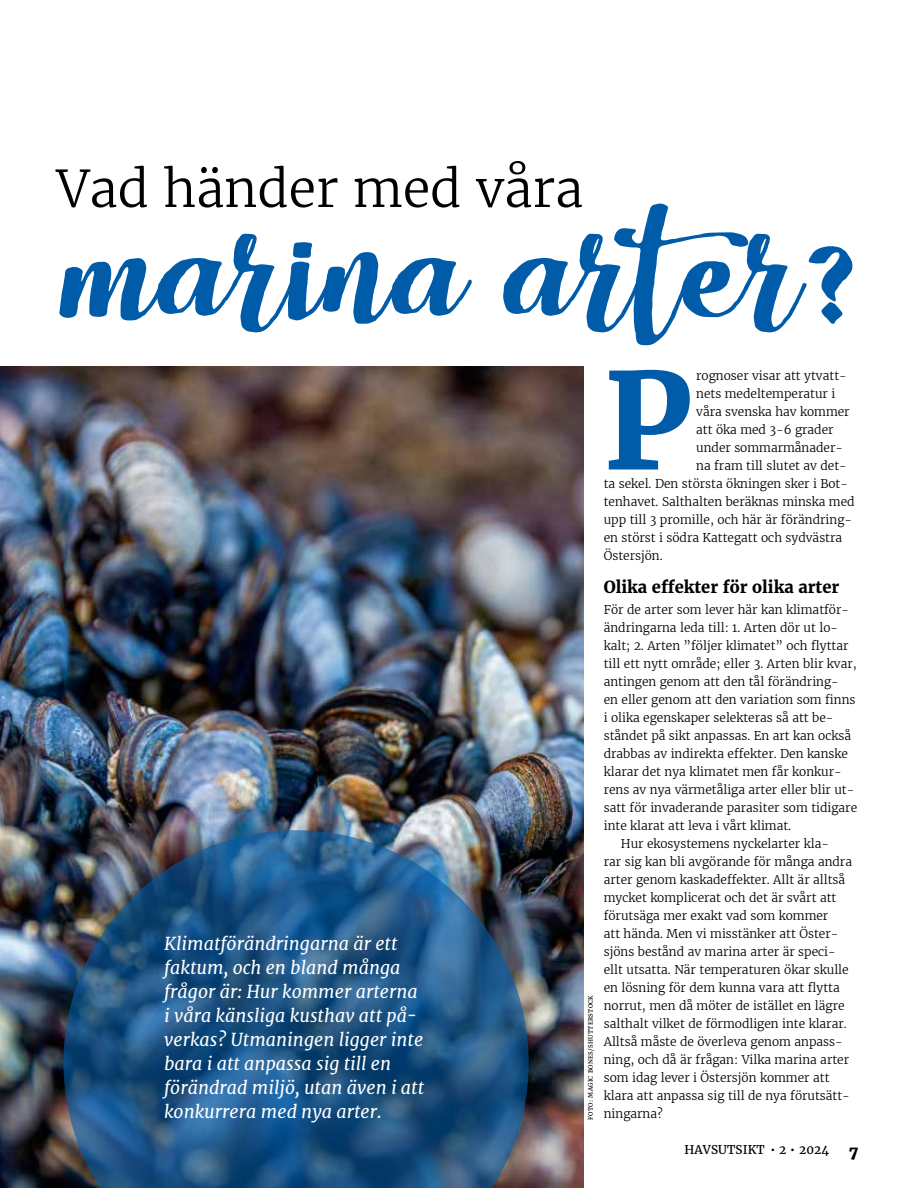
<style>
.page{position:relative;width:918px;height:1188px;background:#fff}
.page>*{position:absolute;margin:0;border:0;box-sizing:border-box;transform-origin:0 0}
.t1{font:193.95px "harley";color:#005ca8}
.t2{font:700 133.05px "Merriweather";color:#005ca8}
.t3{font:300 50.55px "Merriweather";color:#000}
.t4{font:italic 18px/24px "Merriweather";color:#fff}
.t5{font:700 16.5px "Merriweather";color:#000}
.t6{font:800 15px "Merriweather";color:#000}
.t7{font:300 12px "Merriweather";color:#000}
.t8{font:12px "Merriweather";letter-spacing:.01em;color:#000}
.t9{font:6px "Merriweather";letter-spacing:.05em;color:#000}
</style>
<div class="page">
<img style="left:0;top:366px;width:584px;height:822px">
<img style="left:64px;top:830px;width:465px;height:358px">
<h3 class="t3" style="left:56px;top:157px;width:529px">Vad händer med våra</h3>
<h1 class="t1" style="left:63px;top:153px;width:796px">marina arter?</h1>
<h3 class="t4" style="left:164px;top:932px;width:262px">Klimatförändringarna är ett faktum, och en bland många frågor är: Hur kommer arterna i våra känsliga kusthav att på&shy;verkas? Utmaningen ligger inte bara i att anpassa sig till en förändrad miljö, utan även i att konkurrera med nya arter.</h3>
<p class="t9" style="left:587px;top:1120px;width:126px;rotate:-90deg">FOTO: MAGIC BONES/SHUTTERSTOCK</p>
<h2 class="t2" style="left:604px;top:339px;width:90px">P</h2>
<p class="t7" style="left:696px;top:368px;width:152px">rognoser visar att ytvatt-</p>
<p class="t7" style="left:696px;top:386px;width:141px">nets medeltemperatur i</p>
<p class="t7" style="left:696px;top:404px;width:155px">våra svenska hav kommer</p>
<p class="t7" style="left:696px;top:422px;width:139px">att öka med 3-6 grader</p>
<p class="t7" style="left:696px;top:440px;width:148px">under sommarmånader-</p>
<p class="t7" style="left:696px;top:458px;width:152px">na fram till slutet av det-</p>
<p class="t7" style="left:604px;top:476px;width:246px">ta sekel. Den största ökningen sker i Bot-</p>
<p class="t7" style="left:604px;top:494px;width:252px">tenhavet. Salthalten beräknas minska med</p>
<p class="t7" style="left:604px;top:512px;width:250px">upp till 3 promille, och här är förändring-</p>
<p class="t7" style="left:604px;top:530px;width:240px">en störst i södra Kattegatt och sydvästra</p>
<p class="t7" style="left:604px;top:548px;width:60px">Östersjön.</p>
<h3 class="t5" style="left:604px;top:576px;width:237px">Olika effekter för olika arter</h3>
<p class="t7" style="left:604px;top:602px;width:247px">För de arter som lever här kan klimatför-</p>
<p class="t7" style="left:604px;top:620px;width:236px">ändringarna leda till: 1. Arten dör ut lo-</p>
<p class="t7" style="left:604px;top:638px;width:246px">kalt; 2. Arten ”följer klimatet” och flyttar</p>
<p class="t7" style="left:604px;top:656px;width:255px">till ett nytt område; eller 3. Arten blir kvar,</p>
<p class="t7" style="left:604px;top:674px;width:236px">antingen genom att den tål förändring-</p>
<p class="t7" style="left:604px;top:692px;width:253px">en eller genom att den variation som finns</p>
<p class="t7" style="left:604px;top:710px;width:231px">i olika egenskaper selekteras så att be-</p>
<p class="t7" style="left:604px;top:728px;width:249px">ståndet på sikt anpassas. En art kan också</p>
<p class="t7" style="left:604px;top:746px;width:246px">drabbas av indirekta effekter. Den kanske</p>
<p class="t7" style="left:604px;top:764px;width:239px">klarar det nya klimatet men får konkur-</p>
<p class="t7" style="left:604px;top:782px;width:252px">rens av nya värmetåliga arter eller blir ut-</p>
<p class="t7" style="left:604px;top:800px;width:255px">satt för invaderande parasiter som tidigare</p>
<p class="t7" style="left:604px;top:818px;width:189px">inte klarat att leva i vårt klimat.</p>
<p class="t7" style="left:621px;top:836px;width:210px">Hur ekosystemens nyckelarter kla-</p>
<p class="t7" style="left:604px;top:854px;width:250px">rar sig kan bli avgörande för många andra</p>
<p class="t7" style="left:604px;top:872px;width:243px">arter genom kaskadeffekter. Allt är alltså</p>
<p class="t7" style="left:604px;top:890px;width:234px">mycket komplicerat och det är svårt att</p>
<p class="t7" style="left:604px;top:908px;width:226px">förutsäga mer exakt vad som kommer</p>
<p class="t7" style="left:604px;top:926px;width:236px">att hända. Men vi misstänker att Öster-</p>
<p class="t7" style="left:604px;top:944px;width:233px">sjöns bestånd av marina arter är speci-</p>
<p class="t7" style="left:604px;top:962px;width:246px">ellt utsatta. När temperaturen ökar skulle</p>
<p class="t7" style="left:604px;top:980px;width:238px">en lösning för dem kunna vara att flytta</p>
<p class="t7" style="left:604px;top:998px;width:242px">norrut, men då möter de istället en lägre</p>
<p class="t7" style="left:604px;top:1016px;width:244px">salthalt vilket de förmodligen inte klarar.</p>
<p class="t7" style="left:604px;top:1034px;width:240px">Alltså måste de överleva genom anpass-</p>
<p class="t7" style="left:604px;top:1052px;width:247px">ning, och då är frågan: Vilka marina arter</p>
<p class="t7" style="left:604px;top:1070px;width:227px">som idag lever i Östersjön kommer att</p>
<p class="t7" style="left:604px;top:1088px;width:248px">klara att anpassa sig till de nya förutsätt-</p>
<p class="t7" style="left:604px;top:1106px;width:61px">ningarna?</p>
<p class="t8" style="left:684px;top:1143px;width:146px">HAVSUTSIKT • 2 • 2024</p>
<p class="t6" style="left:849px;top:1143px;width:11px">7</p>
</div>
